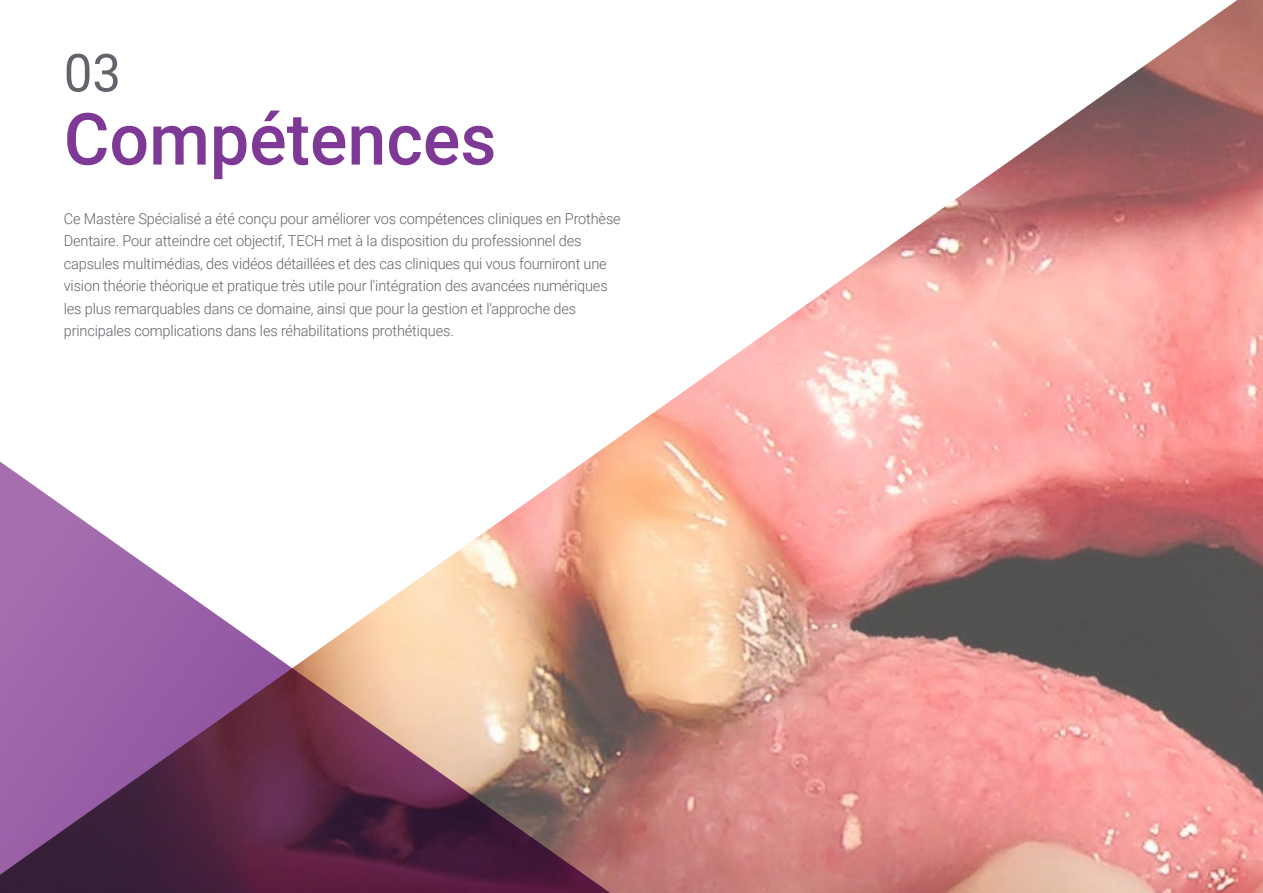
<style>
.page{position:relative;width:1263px;height:893px;background:#fff}
.page>*{position:absolute;margin:0;border:0;box-sizing:border-box;transform-origin:0 0}
.t1{font:500 72px "Roboto";color:#7e3996}
.t2{font:52.5px "Roboto";color:#61646a}
.t3{font:300 15px/22.5px "Roboto";letter-spacing:-.01em;color:#61646a}
</style>
<div class="page">
<img style="left:607px;top:0;width:656px;height:893px">
<svg style="left:0;top:446px;width:640px;height:447px"></svg>
<h2 class="t2" style="left:64px;top:36px;width:59px">03</h2>
<h1 class="t1" style="left:64px;top:89px;width:434px">Compétences</h1>
<p class="t3" style="left:64px;top:207px;width:558px">Ce Mastère Spécialisé a été conçu pour améliorer vos compétences cliniques en Prothèse Dentaire. Pour atteindre cet objectif, TECH met à la disposition du professionnel des capsules multimédias, des vidéos détaillées et des cas cliniques qui vous fourniront une vision théorie théorique et pratique très utile pour l'intégration des avancées numériques les plus remarquables dans ce domaine, ainsi que pour la gestion et l'approche des principales complications dans les réhabilitations prothétiques.</p>
</div>
